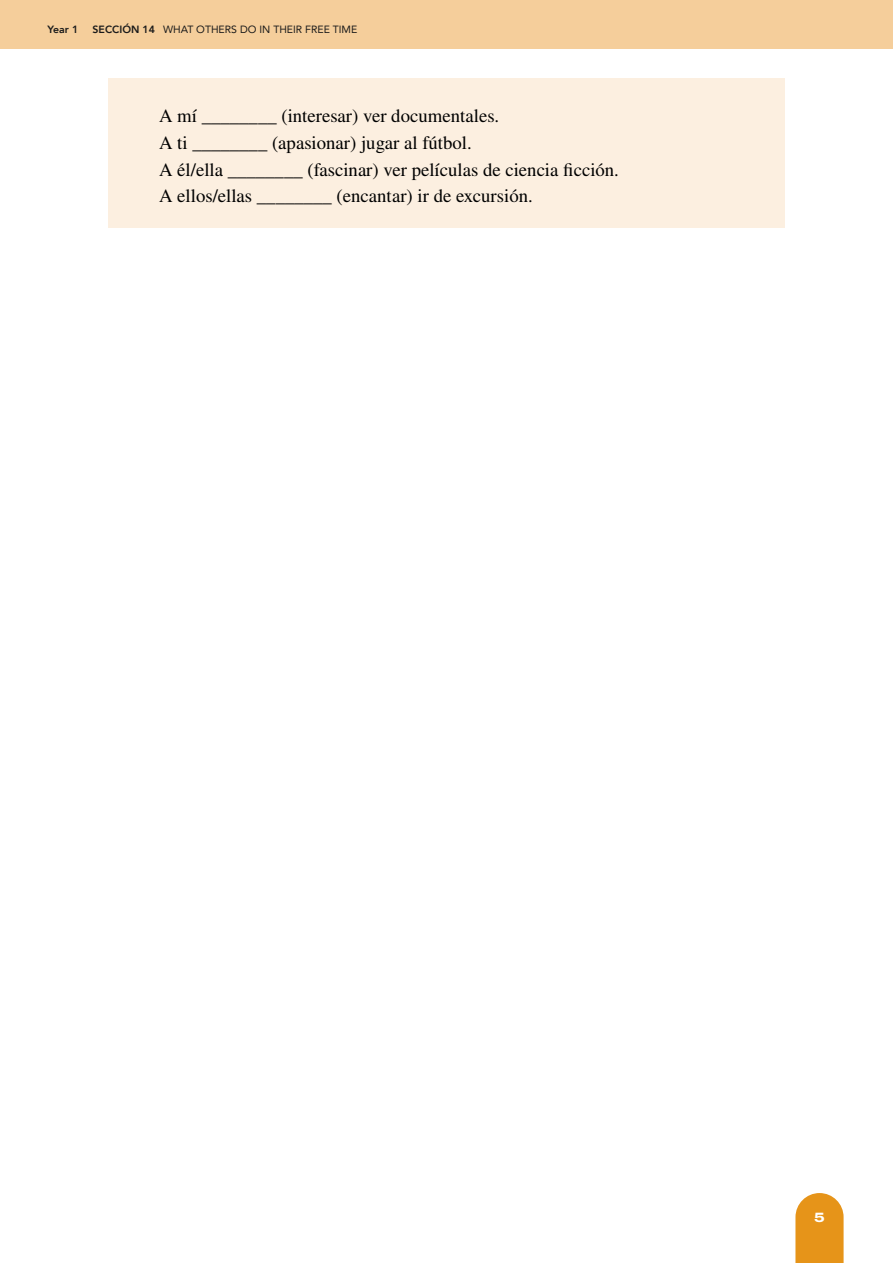
<style>
.page{position:relative;width:893px;height:1263px;background:#fff}
.page>*{position:absolute;margin:0;border:0;box-sizing:border-box;transform-origin:0 0}
.t1{font:18.75px/26.7px "STIX General";color:#000}
.t2{font:800 13.5px "Archivo Expanded";color:#fff}
.t3{font:10.5px "Avenir";color:#1a1a1a}
.t4{font:800 10.5px "Avenir";color:#1a1a1a}
.s1{font-weight:800}
</style>
<div class="page">
<div style="left:0;top:0;width:893px;height:49px;background:#f5ce9b"></div>
<svg style="left:795px;top:1193px;width:49px;height:70px;background:#e89d2e"></svg>
<div style="left:108px;top:78px;width:677px;height:70px;background:#fcefe0"></div>
<div style="left:108px;top:132px;width:677px;height:70px;background:#fcefe0"></div>
<div style="left:108px;top:159px;width:677px;height:69px;background:#fcefe0"></div>
<p class="t4" style="left:48px;top:21px;width:32px">Year 1</p>
<p class="t3" style="left:93px;top:21px;width:266px"><span class="s1">SECCIÓN 14</span> WHAT OTHERS DO IN THEIR FREE TIME</p>
<p class="t1" style="left:159px;top:103px;width:461px">A mí ________ (interesar) ver documentales.<br>A ti ________ (apasionar) jugar al fútbol.<br>A él/ella ________ (fascinar) ver películas de ciencia ficción.<br>A ellos/ellas ________ (encantar) ir de excursión.</p>
<p class="t2" style="left:814px;top:1207px;width:12px">5</p>
</div>
